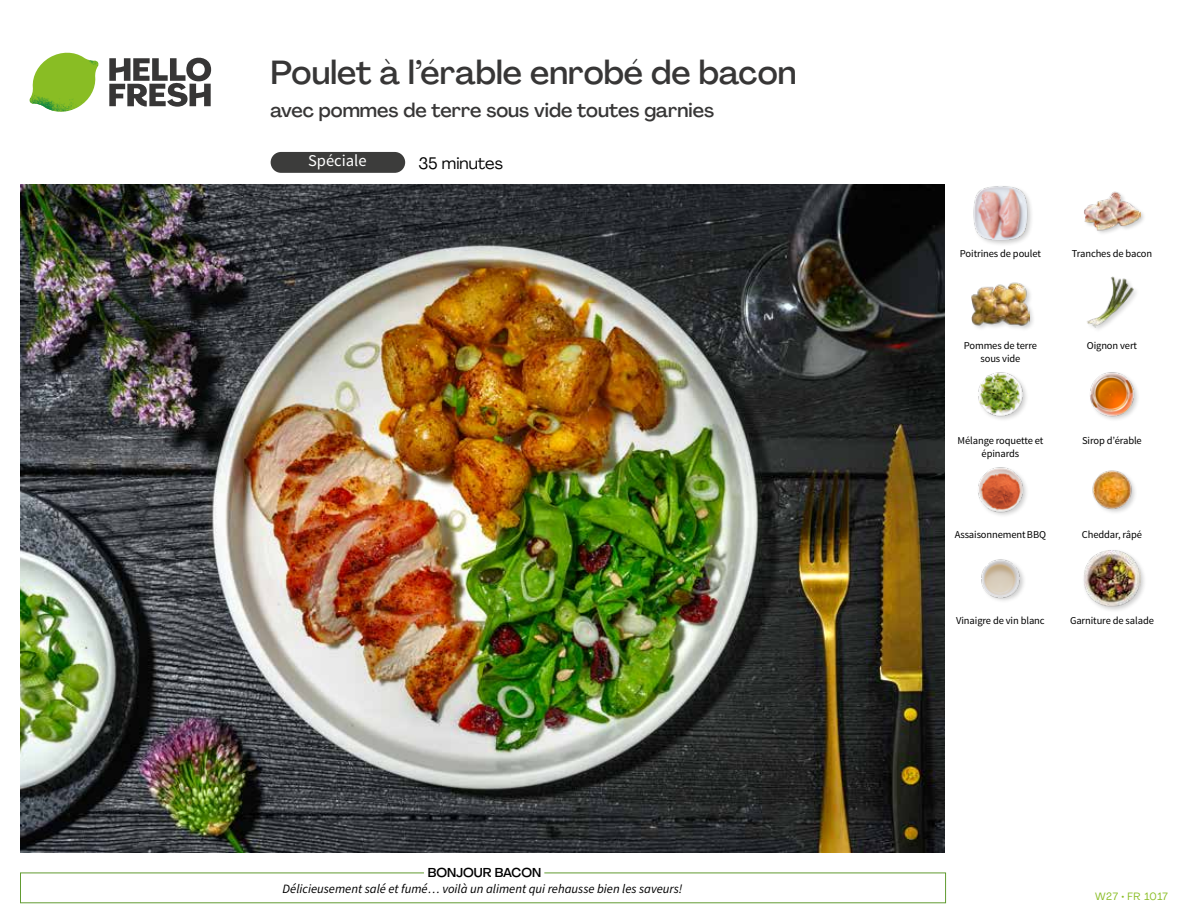
<style>
.page{position:relative;width:1188px;height:918px;background:#fff}
.page>*{position:absolute;margin:0;border:0;box-sizing:border-box;transform-origin:0 0}
.t1{font:500 33px "Agrandir";color:#373636}
.t2{font:500 19.5px "Agrandir";color:#373636}
.t3{font:16.5px "Agrandir";color:#000}
.t4{font:16.5px "Source Sans Pro";color:#fff}
.t5{font:italic 12.75px "Source Sans Pro";color:#000}
.t6{font:500 12.75px "Agrandir";color:#000}
.t7{font:10.5px/13.5px "Source Sans Pro";letter-spacing:-.01em;color:#000;text-align:center}
.t8{font:10.5px "Agrandir";letter-spacing:.045em;color:#89bd24}
</style>
<div class="page">
<svg style="left:109px;top:57px;width:102px;height:50px"></svg>
<svg style="left:34px;top:53px;width:62px;height:40px"></svg>
<img style="left:67px;top:53px;width:32px;height:26px">
<img style="left:33px;top:75px;width:59px;height:11px">
<img style="left:29px;top:79px;width:61px;height:33px">
<img style="left:65px;top:86px;width:27px;height:25px">
<img style="left:21px;top:184px;width:924px;height:668px">
<div style="left:271px;top:152px;width:134px;height:21px;background:#3c3c3b;border-radius:10px"></div>
<div style="left:1082px;top:548px;width:65px;height:66px;background:#000;opacity:.2"></div>
<img style="left:1083px;top:550px;width:58px;height:57px">
<img style="left:981px;top:559px;width:43px;height:42px">
<img style="left:1092px;top:470px;width:43px;height:43px">
<img style="left:978px;top:467px;width:49px;height:48px">
<img style="left:1090px;top:372px;width:48px;height:48px">
<img style="left:978px;top:372px;width:49px;height:48px">
<img style="left:1087px;top:276px;width:49px;height:54px">
<div style="left:971px;top:282px;width:64px;height:50px;background:#000;opacity:.2"></div>
<img style="left:972px;top:282px;width:57px;height:49px">
<div style="left:1083px;top:192px;width:64px;height:44px;background:#000;opacity:.2"></div>
<img style="left:1083px;top:191px;width:58px;height:45px">
<div style="left:973px;top:184px;width:61px;height:64px;background:#000;opacity:.2"></div>
<img style="left:973px;top:185px;width:56px;height:57px">
<h1 class="t1" style="left:271px;top:52px;width:527px">Poulet à l’érable enrobé de bacon</h1>
<h2 class="t2" style="left:271px;top:98px;width:445px">avec pommes de terre sous vide toutes garnies</h2>
<h3 class="t3" style="left:418px;top:153px;width:86px">35 minutes</h3>
<h3 class="t4" style="left:308px;top:151px;width:60px">Spéciale</h3>
<p class="t6" style="left:428px;top:864px;width:115px">BONJOUR BACON</p>
<p class="t5" style="left:283px;top:880px;width:401px">Délicieusement salé et fumé… voilà un aliment qui rehausse bien les saveurs!</p>
<p class="t7" style="left:960px;top:246px;width:83px">Poitrines de poulet</p>
<p class="t7" style="left:1072px;top:246px;width:82px">Tranches de bacon</p>
<p class="t7" style="left:964px;top:339px;width:75px">Pommes de terre sous vide</p>
<p class="t7" style="left:1087px;top:339px;width:52px">Oignon vert</p>
<p class="t7" style="left:958px;top:434px;width:87px">Mélange roquette et épinards</p>
<p class="t7" style="left:1082px;top:434px;width:61px">Sirop d’érable</p>
<p class="t7" style="left:955px;top:528px;width:93px">Assaisonnement BBQ</p>
<p class="t7" style="left:1082px;top:528px;width:62px">Cheddar, râpé</p>
<p class="t7" style="left:956px;top:614px;width:90px">Vinaigre de vin blanc</p>
<p class="t7" style="left:1070px;top:614px;width:85px">Garniture de salade</p>
<p class="t8" style="left:1095px;top:890px;width:74px">W27 • FR 1017</p>
</div>
